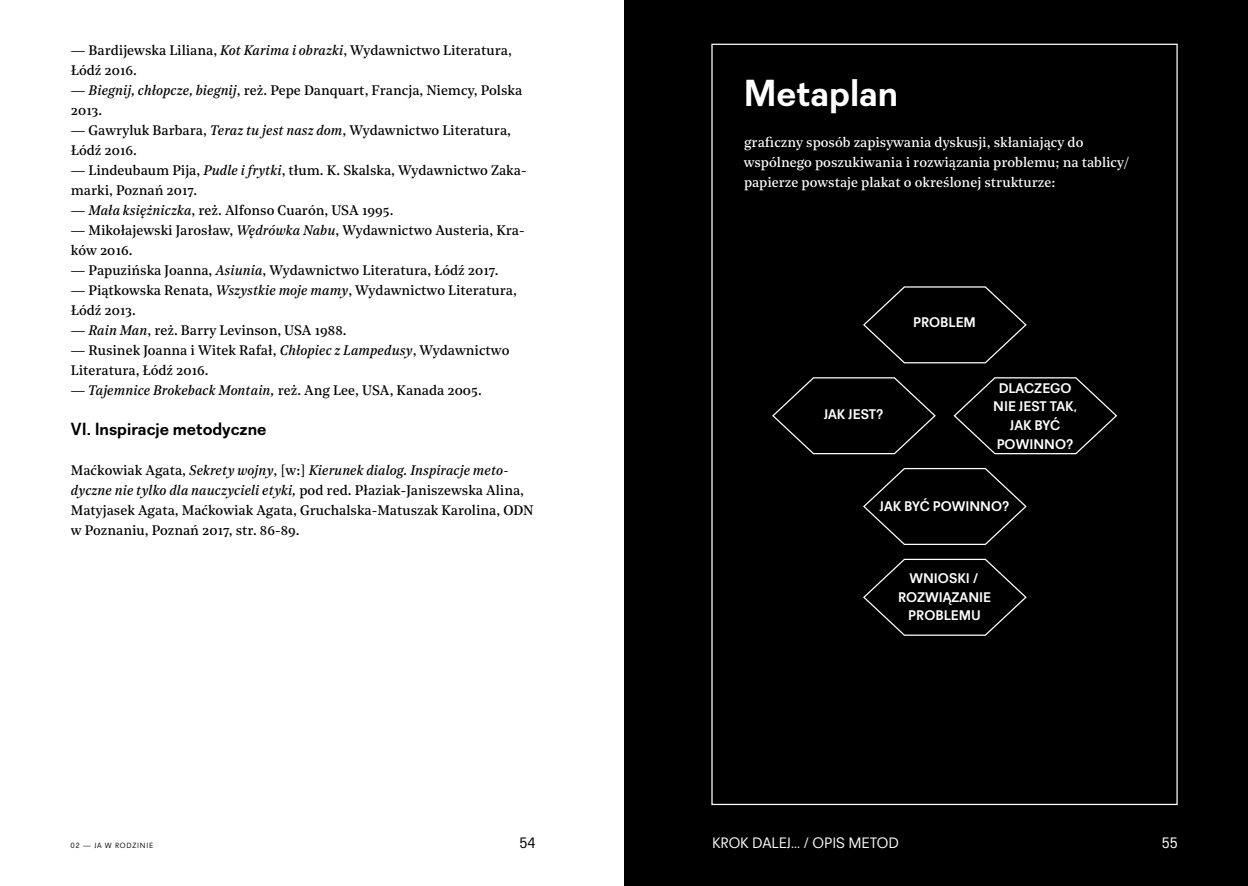
<style>
.page{position:relative;width:1248px;height:886px;background:#fff}
.page>*{position:absolute;margin:0;border:0;box-sizing:border-box;transform-origin:0 0}
.t1{font:700 37.5px "Recta";color:#fff}
.t2{font:700 17.5px "Recta";color:#000}
.t3{font:15px "Recta";color:#fff}
.t4{font:15px "Recta";color:#000}
.t5{font:700 13.88px/18.8px "Recta";color:#fff;text-align:center}
.t6{font:13.75px/20px "Noe Text";color:#000}
.t7{font:13.75px/20px "Noe Text";color:#fff}
.t8{font:7.5px "Recta";letter-spacing:.1em;color:#000}
.s1{font-style:italic}
</style>
<div class="page">
<div style="left:624px;top:0;width:623px;height:886px;background:#000"></div>
<svg style="left:863px;top:286px;width:164px;height:78px"></svg>
<svg style="left:772px;top:377px;width:164px;height:78px"></svg>
<svg style="left:863px;top:467px;width:164px;height:78px"></svg>
<svg style="left:953px;top:377px;width:164px;height:78px"></svg>
<svg style="left:863px;top:558px;width:164px;height:78px"></svg>
<p class="t6" style="left:71px;top:39px;width:442px">— Bardijewska Liliana, <span class="s1">Kot Karima i obrazki</span>, Wydawnictwo Literatura,<br>Łódź 2016.</p>
<p class="t6" style="left:71px;top:79px;width:453px">— <span class="s1">Biegnij, chłopcze, biegnij</span>, reż. Pepe Danquart, Francja, Niemcy, Polska<br>2013.</p>
<p class="t6" style="left:71px;top:119px;width:441px">— Gawryluk Barbara, <span class="s1">Teraz tu jest nasz dom</span>, Wydawnictwo Literatura,<br>Łódź 2016.</p>
<p class="t6" style="left:71px;top:159px;width:457px">— Lindeubaum Pija, <span class="s1">Pudle i frytki</span>, tłum. K. Skalska, Wydawnictwo Zaka&shy;marki, Poznań 2017.</p>
<p class="t6" style="left:71px;top:199px;width:324px">— <span class="s1">Mała księżniczka</span>, reż. Alfonso Cuarón, USA 1995.</p>
<p class="t6" style="left:71px;top:219px;width:455px">— Mikołajewski Jarosław, <span class="s1">Wędrówka Nabu</span>, Wydawnictwo Austeria, Kra&shy;ków 2016.</p>
<p class="t6" style="left:71px;top:259px;width:429px">— Papuzińska Joanna, <span class="s1">Asiunia</span>, Wydawnictwo Literatura, Łódź 2017.</p>
<p class="t6" style="left:71px;top:279px;width:447px">— Piątkowska Renata, <span class="s1">Wszystkie moje mamy</span>, Wydawnictwo Literatura,<br>Łódź 2013.</p>
<p class="t6" style="left:71px;top:319px;width:277px">— <span class="s1">Rain Man</span>, reż. Barry Levinson, USA 1988.</p>
<p class="t6" style="left:71px;top:339px;width:440px">— Rusinek Joanna i Witek Rafał, <span class="s1">Chłopiec z Lampedusy</span>, Wydawnictwo<br>Literatura, Łódź 2016.</p>
<p class="t6" style="left:71px;top:379px;width:412px">— <span class="s1">Tajemnice Brokeback Montain,</span> reż. Ang Lee, USA, Kanada 2005.</p>
<p class="t2" style="left:71px;top:418px;width:197px">VI. Inspiracje metodyczne</p>
<p class="t6" style="left:71px;top:459px;width:464px">Maćkowiak Agata, <span class="s1">Sekrety wojny</span>, [w:] <span class="s1">Kierunek dialog. Inspiracje meto&shy;dyczne nie tylko dla nauczycieli etyki,</span> pod red. Płaziak-Janiszewska Alina, Matyjasek Agata, Maćkowiak Agata, Gruchalska-Matuszak Karolina, ODN w Poznaniu, Poznań 2017, str. 86-89.</p>
<h1 class="t1" style="left:743px;top:70px;width:156px">Metaplan</h1>
<p class="t7" style="left:743px;top:132px;width:387px">graficzny sposób zapisywania dyskusji, skłaniający do wspólnego poszukiwania i rozwiązania problemu; na tablicy/ papierze powstaje plakat o określonej strukturze:</p>
<p class="t5" style="left:823px;top:405px;width:61px">JAK JEST?</p>
<p class="t5" style="left:913px;top:313px;width:64px">PROBLEM</p>
<p class="t5" style="left:993px;top:378px;width:85px">DLACZEGO<br>NIE JEST TAK,<br>JAK BYĆ<br>POWINNO?</p>
<p class="t5" style="left:879px;top:497px;width:131px">JAK BYĆ POWINNO?</p>
<p class="t5" style="left:897px;top:569px;width:95px">WNIOSKI /<br>ROZWIĄZANIE<br>PROBLEMU</p>
<p class="t8" style="left:71px;top:841px;width:84px">02 — JA W RODZINIE</p>
<p class="t4" style="left:519px;top:834px;width:17px">54</p>
<p class="t3" style="left:712px;top:834px;width:188px">KROK DALEJ... / OPIS METOD</p>
<p class="t3" style="left:1161px;top:834px;width:17px">55</p>
</div>
